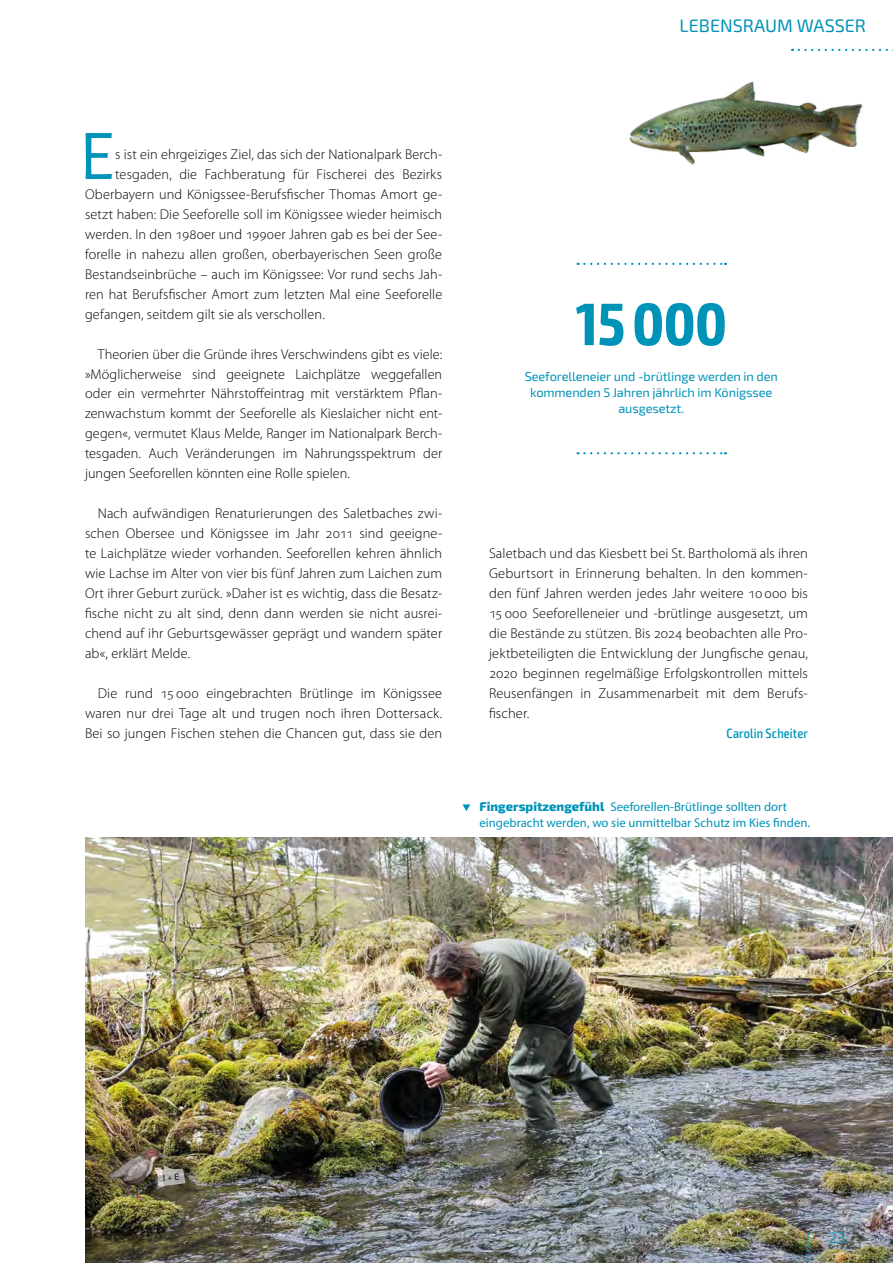
<style>
.page{position:relative;width:893px;height:1263px;background:#fff}
.page>*{position:absolute;margin:0;border:0;box-sizing:border-box;transform-origin:0 0}
.p_-_Fließ{font:71.7px "Alegreya Sans";color:#0093b8}
.H3_-_Kasten{font:700 condensed 60px "Exo 2";color:#0093b8}
.t1{font:18px "Exo 2";color:#0093b8}
.xx_-_Seitenzahlen{font:300 15px "Exo 2";color:#0093b8}
.p_-_Folgetext{font:300 14.25px/20px "Myriad Pro";letter-spacing:.005em;color:#000;text-align:justify}
.p_-_Fließ-2{font:300 14.25px "Myriad Pro";letter-spacing:.01em;color:#000}
.p_-_Autoren{font:500 condensed 13.5px "Exo 2";letter-spacing:.01em;color:#0093b8}
.Bildunterschrift{font:12.75px/15.3px "Myriad Pro";color:#0093b8}
.P_-_Fließtext_-_Kast{font:12.75px/15.9px "Exo 2";letter-spacing:-.01em;color:#0093b8;text-align:center}
.s1{font-family:"Exo 2";font-weight:800}
</style>
<div class="page">
<svg style="left:462px;top:804px;width:8px;height:7px"></svg>
<img style="left:85px;top:837px;width:808px;height:426px">
<svg style="left:807px;top:1233px;width:2px;height:30px"></svg>
<svg style="left:578px;top:263px;width:148px;height:2px"></svg>
<svg style="left:578px;top:452px;width:148px;height:2px"></svg>
<img style="left:629px;top:81px;width:234px;height:84px">
<svg style="left:799px;top:49px;width:94px;height:2px"></svg>
<img style="left:104px;top:1144px;width:63px;height:60px">
<svg style="left:157px;top:1165px;width:28px;height:22px"></svg>
<p class="t1" style="left:680px;top:15px;width:188px">LEBENSRAUM WASSER</p>
<p class="p_-_Fließ" style="left:79px;top:107px;width:36px">E</p>
<p class="p_-_Fließ-2" style="left:115px;top:146px;width:328px">s ist ein ehrgeiziges Ziel, das sich der Nationalpark Berch-</p>
<p class="p_-_Fließ-2" style="left:115px;top:166px;width:328px">tesgaden, die Fachberatung für Fischerei des Bezirks</p>
<p class="p_-_Fließ-2" style="left:85px;top:186px;width:359px">Oberbayern und Königssee-Berufsfischer Thomas Amort ge-</p>
<p class="p_-_Fließ-2" style="left:85px;top:206px;width:359px">setzt haben: Die Seeforelle soll im Königssee wieder heimisch</p>
<p class="p_-_Fließ-2" style="left:85px;top:225px;width:359px">werden. In den 1980er und 1990er Jahren gab es bei der See-</p>
<p class="p_-_Fließ-2" style="left:85px;top:245px;width:359px">forelle in nahezu allen großen, oberbayerischen Seen große</p>
<p class="p_-_Fließ-2" style="left:85px;top:265px;width:359px">Bestandseinbrüche – auch im Königssee: Vor rund sechs Jah-</p>
<p class="p_-_Fließ-2" style="left:85px;top:285px;width:359px">ren hat Berufsfischer Amort zum letzten Mal eine Seeforelle</p>
<p class="p_-_Fließ-2" style="left:85px;top:305px;width:241px">gefangen, seitdem gilt sie als verschollen.</p>
<p class="p_-_Folgetext" style="left:85px;top:344px;width:359px;text-indent:13px">Theorien über die Gründe ihres Verschwindens gibt es viele: »Möglicherweise sind geeignete Laichplätze weggefallen oder ein vermehrter Nährstoffeintrag mit verstärktem Pflan&shy;zenwachstum kommt der Seeforelle als Kieslaicher nicht ent&shy;gegen«, vermutet Klaus Melde, Ranger im Nationalpark Berch&shy;tesgaden. Auch Veränderungen im Nahrungsspektrum der jungen Seeforellen könnten eine Rolle spielen.</p>
<p class="p_-_Folgetext" style="left:85px;top:503px;width:359px;text-indent:13px">Nach aufwändigen Renaturierungen des Saletbaches zwi&shy;schen Obersee und Königssee im Jahr 2011 sind geeigne&shy;te Laichplätze wieder vorhanden. Seeforellen kehren ähnlich wie Lachse im Alter von vier bis fünf Jahren zum Laichen zum Ort ihrer Geburt zurück. »Daher ist es wichtig, dass die Besatz&shy;fische nicht zu alt sind, denn dann werden sie nicht ausrei&shy;chend auf ihr Geburtsgewässer geprägt und wandern später ab«, erklärt Melde.</p>
<p class="p_-_Folgetext" style="left:85px;top:683px;width:359px;text-indent:13px">Die rund 15 000 eingebrachten Brütlinge im Königssee waren nur drei Tage alt und trugen noch ihren Dottersack.<br>Bei so jungen Fischen stehen die Chancen gut, dass sie den</p>
<p class="H3_-_Kasten" style="left:576px;top:288px;width:152px">15000</p>
<p class="P_-_Fließtext_-_Kast" style="left:525px;top:368px;width:255px">Seeforelleneier und -brütlinge werden in den kommenden 5 Jahren jährlich im Königssee ausgesetzt.</p>
<p class="p_-_Folgetext" style="left:489px;top:543px;width:320px">Saletbach und das Kiesbett bei St. Bartholomä als ihren Geburtsort in Erinnerung behalten. In den kommen&shy;den fünf Jahren werden jedes Jahr weitere 10 000 bis 15 000 Seeforelleneier und -brütlinge ausgesetzt, um die Bestände zu stützen. Bis 2024 beobachten alle Pro&shy;jektbeteiligten die Entwicklung der Jungfische genau, 2020 beginnen regelmäßige Erfolgskontrollen mittels Reusenfängen in Zusammenarbeit mit dem Berufs&shy;fischer.</p>
<p class="p_-_Autoren" style="left:726px;top:725px;width:83px">Carolin Scheiter</p>
<p class="Bildunterschrift" style="left:479px;top:799px;width:332px"><span class="s1">Fingerspitzengefühl</span> Seeforellen-Brütlinge sollten dort eingebracht werden, wo sie unmittelbar Schutz im Kies finden.</p>
<p class="xx_-_Seitenzahlen" style="left:829px;top:1229px;width:18px">23</p>
</div>
